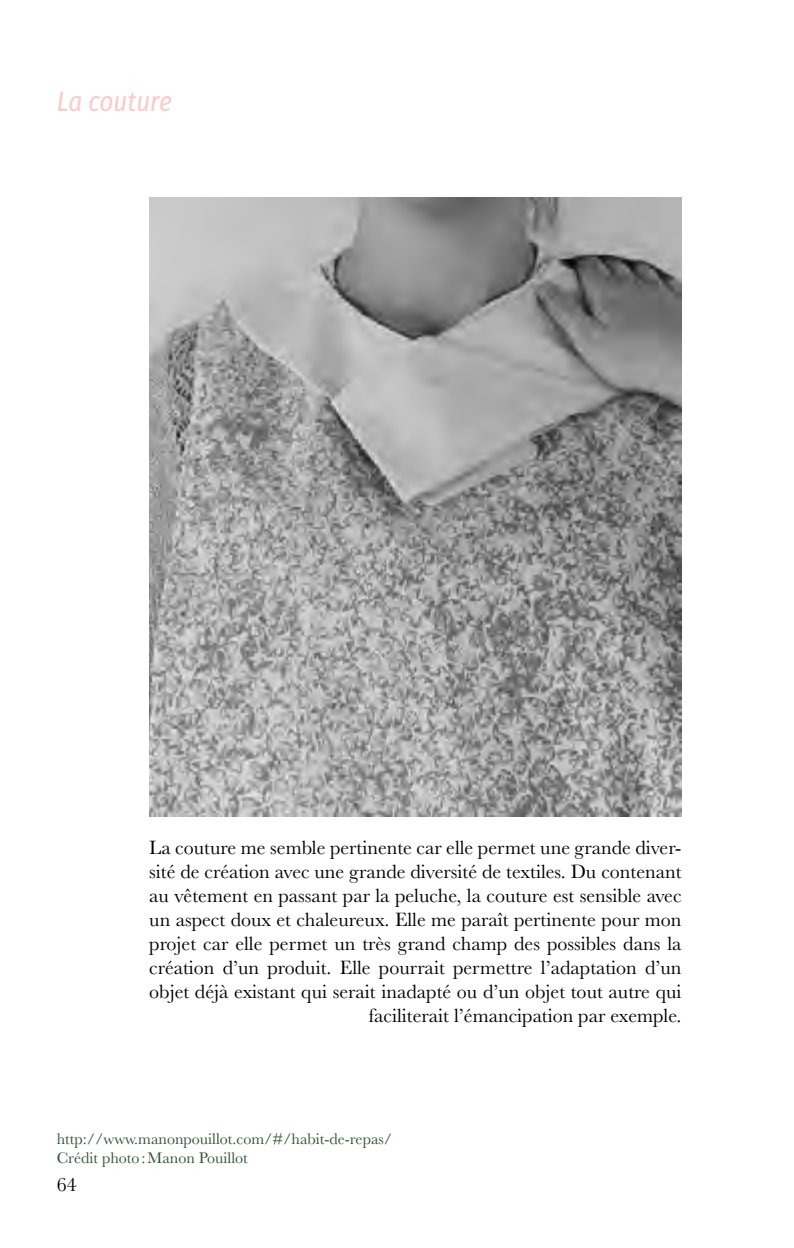
<style>
.page{position:relative;width:794px;height:1248px;background:#fff}
.page>*{position:absolute;margin:0;border:0;box-sizing:border-box;transform-origin:0 0}
.t1{font:italic 28px "Fira Sans Condensed";color:#f9cbcf}
.t2{font:20px/24px "Baskerville";color:#000;text-align:right}
.t3{font:16px/19.2px "Baskerville";color:#315235}
</style>
<div class="page">
<img style="left:149px;top:197px;width:532px;height:619px">
<h1 class="t1" style="left:57px;top:82px;width:117px">La couture</h1>
<p class="t2" style="left:149px;top:836px;width:534px">La couture me semble pertinente car elle permet une grande diver&shy;sité de création avec une grande diversité de textiles. Du contenant au vêtement en passant par la peluche, la couture est sensible avec un aspect doux et chaleureux. Elle me paraît pertinente pour mon projet car elle permet un très grand champ des possibles dans la création d’un produit. Elle pourrait permettre l’adaptation d’un objet déjà existant qui serait inadapté ou d’un objet tout autre qui faciliterait l’émancipation par exemple.</p>
<p class="t3" style="left:57px;top:1128px;width:337px">http://www.manonpouillot.com/#/habit-de-repas/<br>Crédit photo:Manon Pouillot</p>
<p class="t2" style="left:57px;top:1172px;width:21px">64</p>
</div>
